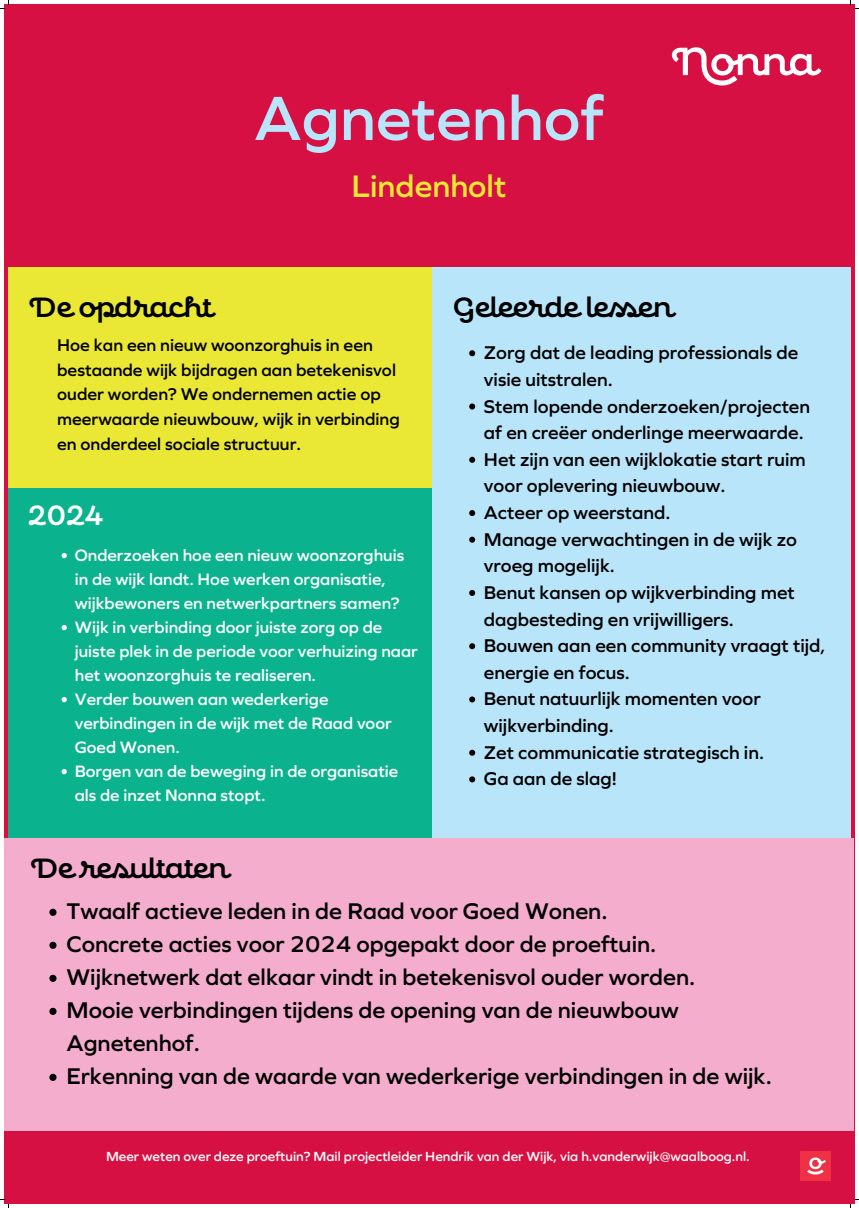
<style>
.page{position:relative;width:859px;height:1208px;background:#fff}
.page>*{position:absolute;margin:0;border:0;box-sizing:border-box;transform-origin:0 0}
.t1{font:600 64.9px "Graphie";color:#b9e5fa}
.t2{font:600 32.35px "Graphie";color:#ebe835}
.t3{font:600 27.5px "Confiteria Script";color:#000}
.t4{font:600 27.5px "Confiteria Script";color:#fff}
.t5{font:600 23.6px/33px "Graphie";color:#000}
.t6{font:600 19.2px/26.6px "Graphie";color:#000}
.t7{font:600 17.7px/24.8px "Graphie";color:#000}
.t8{font:600 17.2px/24px "Graphie";color:#fff}
.t9{font:600 13.7px "Graphie";color:#fff}
</style>
<div class="page">
<div style="left:4px;top:4px;width:851px;height:1200px;background:#d71043"></div>
<div style="left:432px;top:267px;width:419px;height:575px;background:#b9e5fa"></div>
<div style="left:9px;top:481px;width:423px;height:643px;background:#0ab38d"></div>
<div style="left:9px;top:267px;width:423px;height:220px;background:#ebe835"></div>
<img style="left:801px;top:1151px;width:29px;height:29px">
<div style="left:4px;top:838px;width:849px;height:292px;background:#f5adce"></div>
<svg style="left:672px;top:47px;width:149px;height:38px"></svg>
<svg style="left:469px;top:350px;width:6px;height:6px"></svg>
<svg style="left:469px;top:403px;width:6px;height:6px"></svg>
<svg style="left:469px;top:457px;width:6px;height:6px"></svg>
<svg style="left:469px;top:510px;width:6px;height:6px"></svg>
<svg style="left:469px;top:537px;width:6px;height:6px"></svg>
<svg style="left:469px;top:590px;width:6px;height:6px"></svg>
<svg style="left:469px;top:643px;width:6px;height:6px"></svg>
<svg style="left:469px;top:696px;width:6px;height:6px"></svg>
<svg style="left:469px;top:750px;width:6px;height:6px"></svg>
<svg style="left:469px;top:776px;width:6px;height:6px"></svg>
<svg style="left:62px;top:553px;width:5px;height:5px"></svg>
<svg style="left:62px;top:625px;width:5px;height:5px"></svg>
<svg style="left:62px;top:697px;width:5px;height:5px"></svg>
<svg style="left:62px;top:769px;width:5px;height:5px"></svg>
<svg style="left:49px;top:908px;width:8px;height:8px"></svg>
<svg style="left:49px;top:941px;width:8px;height:8px"></svg>
<svg style="left:49px;top:974px;width:8px;height:8px"></svg>
<svg style="left:49px;top:1007px;width:8px;height:8px"></svg>
<svg style="left:49px;top:1073px;width:8px;height:8px"></svg>
<p class="t1" style="left:254px;top:80px;width:351px">Agnetenhof</p>
<p class="t2" style="left:351px;top:166px;width:156px">Lindenholt</p>
<p class="t3" style="left:29px;top:292px;width:184px">De opdracht</p>
<p class="t3" style="left:452px;top:291px;width:222px">Geleerde lessen</p>
<p class="t7" style="left:57px;top:332px;width:344px">Hoe kan een nieuw woonzorghuis in een bestaande wijk bijdragen aan betekenisvol ouder worden? We ondernemen actie op meerwaarde nieuwbouw, wijk in verbinding en onderdeel sociale structuur.</p>
<p class="t6" style="left:484px;top:340px;width:316px">Zorg dat de leading professionals de visie uitstralen.</p>
<p class="t6" style="left:484px;top:393px;width:328px">Stem lopende onderzoeken/projecten af en creëer onderlinge meerwaarde.</p>
<p class="t6" style="left:484px;top:446px;width:323px">Het zijn van een wijklokatie start ruim voor oplevering nieuwbouw.</p>
<p class="t6" style="left:484px;top:499px;width:188px">Acteer op weerstand.</p>
<p class="t6" style="left:484px;top:526px;width:315px">Manage verwachtingen in de wijk zo vroeg mogelijk.</p>
<p class="t6" style="left:484px;top:579px;width:312px">Benut kansen op wijkverbinding met dagbesteding en vrijwilligers.</p>
<p class="t6" style="left:484px;top:632px;width:343px">Bouwen aan een community vraagt tijd, energie en focus.</p>
<p class="t6" style="left:484px;top:686px;width:278px">Benut natuurlijk momenten voor wijkverbinding.</p>
<p class="t6" style="left:484px;top:739px;width:282px">Zet communicatie strategisch in.</p>
<p class="t6" style="left:484px;top:766px;width:135px">Ga aan de slag!</p>
<p class="t4" style="left:28px;top:500px;width:77px">2024</p>
<p class="t8" style="left:75px;top:543px;width:331px">Onderzoeken hoe een nieuw woonzorghuis in de wijk landt. Hoe werken organisatie, wijkbewoners en netwerkpartners samen?</p>
<p class="t8" style="left:75px;top:615px;width:344px">Wijk in verbinding door juiste zorg op de juiste plek in de periode voor verhuizing naar het woonzorghuis te realiseren.</p>
<p class="t8" style="left:75px;top:687px;width:318px">Verder bouwen aan wederkerige verbindingen in de wijk met de Raad voor<br>Goed Wonen.</p>
<p class="t8" style="left:75px;top:759px;width:325px">Borgen van de beweging in de organisatie als de inzet Nonna stopt.</p>
<p class="t3" style="left:31px;top:852px;width:198px">De resultaten</p>
<p class="t5" style="left:66px;top:895px;width:543px">Twaalf actieve leden in de Raad voor Goed Wonen.</p>
<p class="t5" style="left:66px;top:928px;width:591px">Concrete acties voor 2024 opgepakt door de proeftuin.</p>
<p class="t5" style="left:66px;top:961px;width:630px">Wijknetwerk dat elkaar vindt in betekenisvol ouder worden.</p>
<p class="t5" style="left:66px;top:994px;width:614px">Mooie verbindingen tijdens de opening van de nieuwbouw<br>Agnetenhof.</p>
<p class="t5" style="left:66px;top:1060px;width:707px">Erkenning van de waarde van wederkerige verbindingen in de wijk.</p>
<p class="t9" style="left:106px;top:1148px;width:645px">Meer weten over deze proeftuin? Mail projectleider Hendrik van der Wijk, via h.vanderwijk@waalboog.nl.</p>
</div>
